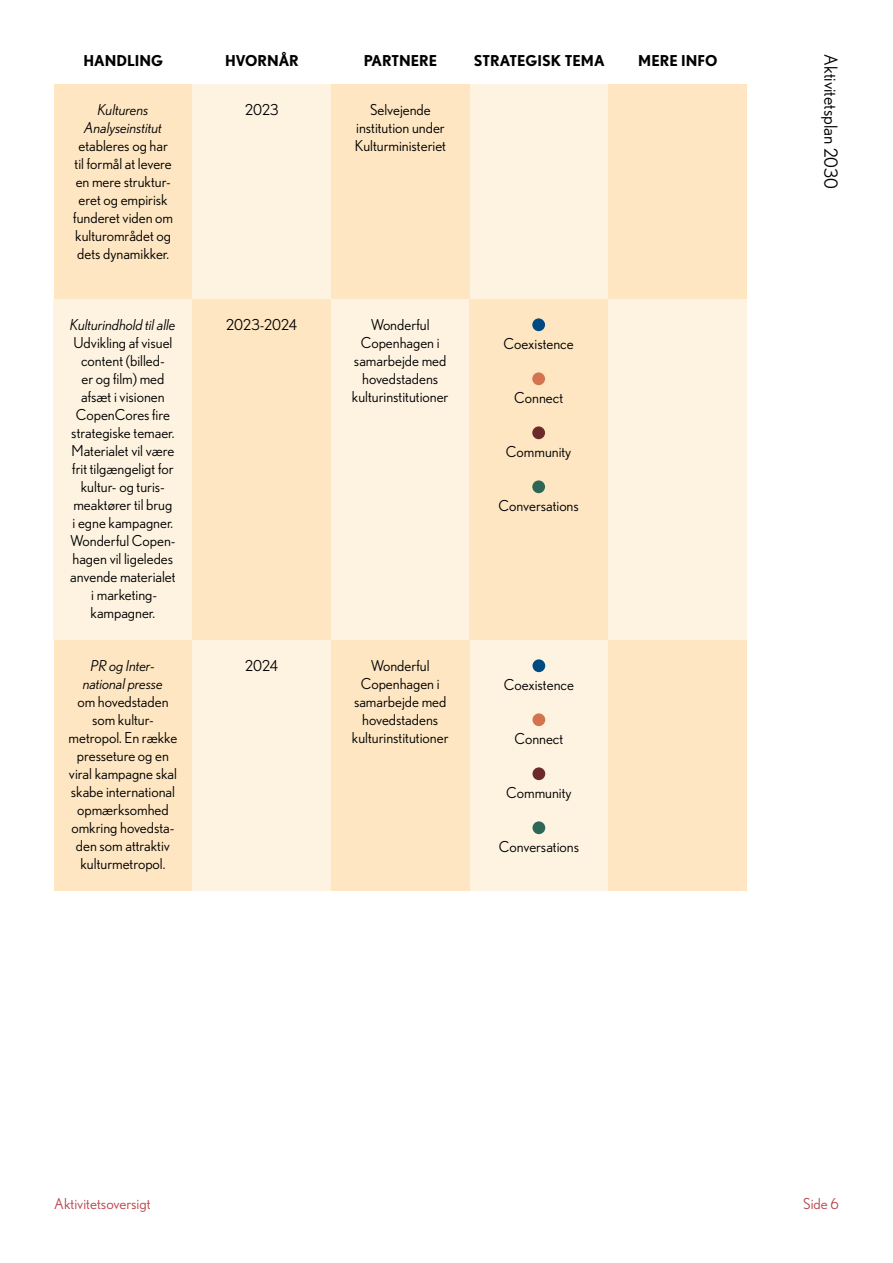
<style>
.page{position:relative;width:893px;height:1263px;background:#fff}
.page>*{position:absolute;margin:0;border:0;box-sizing:border-box;transform-origin:0 0}
.t1{font:18px "Nobel";color:#000}
.t2{font:15px/18px "Nobel";color:#000;text-align:center}
.t3{font:italic 15px/18px "Nobel";color:#000;text-align:center}
.t4{font:700 15px "Nobel";color:#000}
.t5{font:15px "Nobel";color:#b8474e}
</style>
<div class="page">
<div style="left:54px;top:299px;width:138px;height:340px;background:#fef3e0"></div>
<div style="left:192px;top:299px;width:139px;height:340px;background:#fee6c2"></div>
<div style="left:331px;top:299px;width:138px;height:340px;background:#fef3e0"></div>
<div style="left:469px;top:299px;width:139px;height:340px;background:#fee6c2"></div>
<div style="left:608px;top:299px;width:139px;height:340px;background:#fef3e0"></div>
<div style="left:532px;top:318px;width:13px;height:13px;background:#004a84;border-radius:50%"></div>
<div style="left:532px;top:372px;width:13px;height:13px;background:#d3744e;border-radius:50%"></div>
<div style="left:532px;top:426px;width:13px;height:13px;background:#6c2a2a;border-radius:50%"></div>
<div style="left:532px;top:480px;width:13px;height:13px;background:#2f6756;border-radius:50%"></div>
<div style="left:54px;top:84px;width:139px;height:215px;background:#fee6c2"></div>
<div style="left:193px;top:84px;width:138px;height:215px;background:#fef3e0"></div>
<div style="left:331px;top:84px;width:139px;height:215px;background:#fee6c2"></div>
<div style="left:470px;top:84px;width:139px;height:215px;background:#fef3e0"></div>
<div style="left:609px;top:84px;width:138px;height:215px;background:#fee6c2"></div>
<div style="left:54px;top:639px;width:138px;height:251px;background:#fee6c2"></div>
<div style="left:192px;top:639px;width:139px;height:251px;background:#fef3e0"></div>
<div style="left:331px;top:639px;width:139px;height:251px;background:#fee6c2"></div>
<div style="left:470px;top:639px;width:138px;height:251px;background:#fef3e0"></div>
<div style="left:608px;top:639px;width:139px;height:251px;background:#fee6c2"></div>
<div style="left:532px;top:659px;width:13px;height:13px;background:#004a84;border-radius:50%"></div>
<div style="left:532px;top:713px;width:13px;height:13px;background:#d3744e;border-radius:50%"></div>
<div style="left:532px;top:767px;width:13px;height:13px;background:#6c2a2a;border-radius:50%"></div>
<div style="left:532px;top:821px;width:13px;height:13px;background:#2f6756;border-radius:50%"></div>
<p class="t4" style="left:83px;top:52px;width:81px">HANDLING</p>
<p class="t4" style="left:225px;top:52px;width:75px">HVORNÅR</p>
<p class="t4" style="left:364px;top:52px;width:75px">PARTNERE</p>
<p class="t4" style="left:474px;top:52px;width:132px">STRATEGISK TEMA</p>
<p class="t4" style="left:638px;top:52px;width:81px">MERE INFO</p>
<p class="t3" style="left:84px;top:101px;width:79px">Kulturens<br>Analyseinstitut</p>
<p class="t2" style="left:73px;top:137px;width:101px">etableres og har til formål at levere en mere struktur&shy;eret og empirisk funderet viden om kulturområdet og dets dynamikker.</p>
<p class="t3" style="left:70px;top:316px;width:107px">Kulturindhold til alle</p>
<p class="t2" style="left:70px;top:334px;width:107px">Udvikling af visuel content (billed-<br>er og film) med afsæt i visionen<br>CopenCores fire strategiske temaer.<br>Materialet vil være frit tilgængeligt for kultur- og turis&shy;meaktører til brug i egne kampagner.<br>Wonderful Copen&shy;hagen vil ligeledes anvende materialet i marketing&shy;kampagner.</p>
<p class="t3" style="left:83px;top:657px;width:81px">PR og Inter&shy;national presse</p>
<p class="t2" style="left:69px;top:693px;width:110px">om hovedstaden som kultur&shy;metropol. En række presseture og en viral kampagne skal skabe international opmærksomhed omkring hovedsta&shy;den som attraktiv kulturmetropol.</p>
<p class="t2" style="left:245px;top:101px;width:35px">2023</p>
<p class="t2" style="left:355px;top:101px;width:93px">Selvejende institution under<br>Kulturministeriet</p>
<p class="t2" style="left:226px;top:316px;width:72px">2023-2024</p>
<p class="t2" style="left:352px;top:316px;width:98px">Wonderful<br>Copenhagen i samarbejde med hovedstadens kulturinstitutioner</p>
<p class="t2" style="left:245px;top:657px;width:34px">2024</p>
<p class="t2" style="left:352px;top:657px;width:98px">Wonderful<br>Copenhagen i samarbejde med hovedstadens kulturinstitutioner</p>
<p class="t2" style="left:504px;top:335px;width:72px">Coexistence</p>
<p class="t2" style="left:514px;top:389px;width:50px">Connect</p>
<p class="t2" style="left:506px;top:443px;width:67px">Community</p>
<p class="t2" style="left:498px;top:497px;width:82px">Conversations</p>
<p class="t2" style="left:504px;top:676px;width:72px">Coexistence</p>
<p class="t2" style="left:514px;top:730px;width:50px">Connect</p>
<p class="t2" style="left:506px;top:784px;width:67px">Community</p>
<p class="t2" style="left:499px;top:838px;width:82px">Conversations</p>
<p class="t1" style="left:841px;top:54px;width:136px;rotate:90deg">Aktivitetsplan 2030</p>
<p class="t5" style="left:54px;top:1195px;width:98px">Aktivitetsoversigt</p>
<p class="t5" style="left:803px;top:1195px;width:37px">Side 6</p>
</div>
